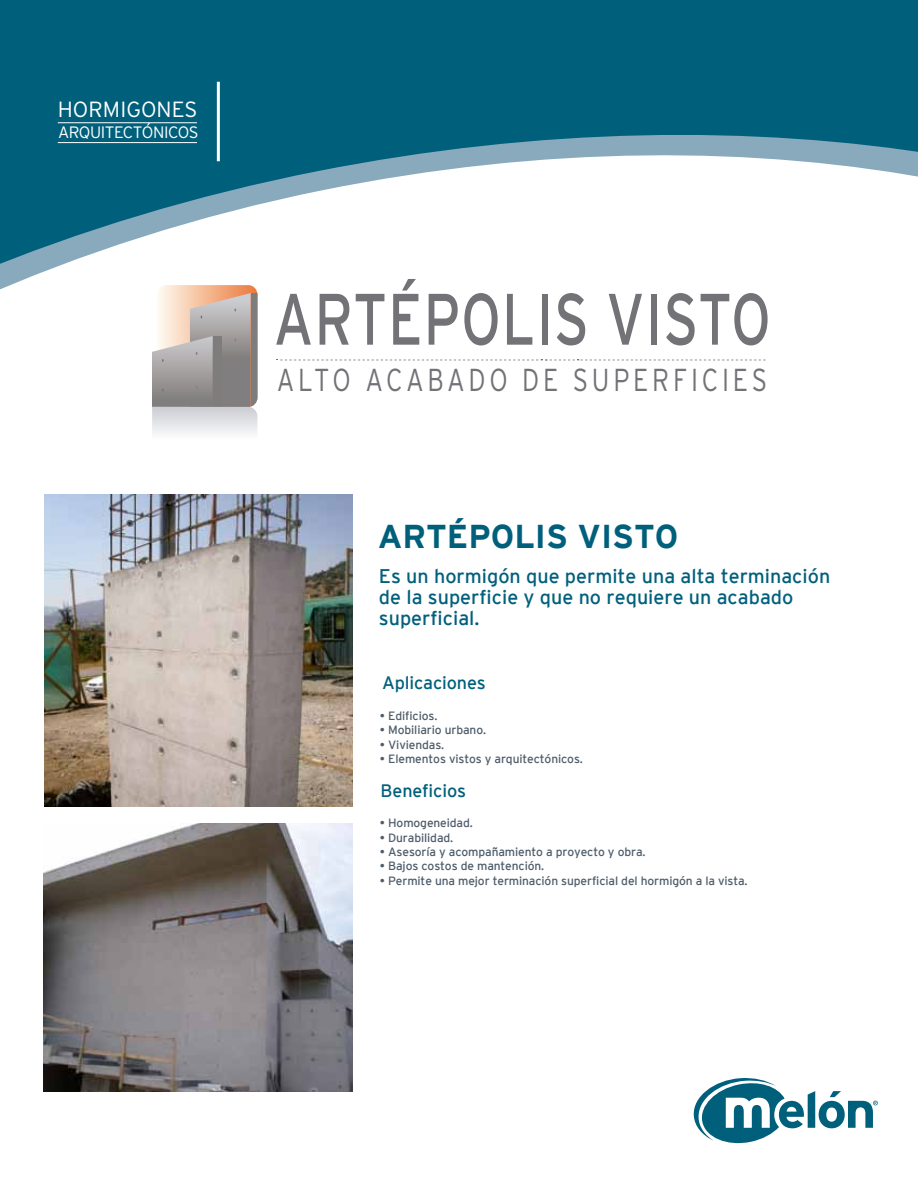
<style>
.page{position:relative;width:918px;height:1188px;background:#fff}
.page>*{position:absolute;margin:0;border:0;box-sizing:border-box;transform-origin:0 0}
.t1{font:72.6px "Interstate";letter-spacing:.02em;color:#727277;scale:.77 1}
.t2{font:700 33px "Interstate";color:#00607c}
.t3{font:300 31.8px "Interstate";letter-spacing:.145em;color:#727277;scale:.82 1}
.t4{font:300 21.9px "Interstate";letter-spacing:.005em;color:#fff}
.t5{font:19.8px/20.7px "Interstate";color:#00607c}
.t6{font:18px "Interstate";letter-spacing:-.01em;color:#00607c}
.t7{font:300 16.5px "Interstate";letter-spacing:-.025em;color:#fff}
.t8{font:12px "Interstate";letter-spacing:-.01em;color:#4e5d6a}
</style>
<div class="page">
<svg style="left:280px;top:360px;width:485px;height:1px"></svg>
<svg style="left:152px;top:301px;width:106px;height:133px;background:#b5b1af"></svg>
<svg style="left:0;top:275px;width:258px;height:26px"></svg>
<svg style="left:0;top:0;width:918px;height:275px;fill:#00607c"></svg>
<svg style="left:693px;top:1078px;width:185px;height:66px"></svg>
<hr style="left:58px;top:122px;width:139px;height:1px;background:#fff">
<hr style="left:58px;top:142px;width:139px;height:1px;background:#fff">
<hr style="left:217px;top:82px;width:3px;height:79px;background:#fff">
<img style="left:44px;top:494px;width:308px;height:312px">
<img style="left:44px;top:824px;width:309px;height:268px">
<h3 class="t4" style="left:58px;top:97px;width:141px">HORMIGONES</h3>
<h3 class="t7" style="left:58px;top:123px;width:142px">ARQUITECTÓNICOS</h3>
<h1 class="t1" style="left:274px;top:278px;width:647px">ARTÉPOLIS VISTO</h1>
<h3 class="t3" style="left:277px;top:362px;width:599px">ALTO ACABADO DE SUPERFICIES</h3>
<h2 class="t2" style="left:378px;top:518px;width:302px">ARTÉPOLIS VISTO</h2>
<h3 class="t5" style="left:379px;top:566px;width:453px">Es un hormigón que permite una alta terminación de la superficie y que no requiere un acabado superficial.</h3>
<h3 class="t6" style="left:382px;top:673px;width:105px">Aplicaciones</h3>
<p class="t8" style="left:380px;top:709px;width:59px">• Edificios.</p>
<p class="t8" style="left:380px;top:723px;width:108px">• Mobiliario urbano.</p>
<p class="t8" style="left:380px;top:738px;width:66px">• Viviendas.</p>
<p class="t8" style="left:380px;top:752px;width:204px">• Elementos vistos y arquitectónicos.</p>
<h3 class="t6" style="left:381px;top:781px;width:87px">Beneficios</h3>
<p class="t8" style="left:380px;top:816px;width:94px">• Homogeneidad.</p>
<p class="t8" style="left:380px;top:831px;width:75px">• Durabilidad.</p>
<p class="t8" style="left:380px;top:845px;width:267px">• Asesoría y acompañamiento a proyecto y obra.</p>
<p class="t8" style="left:380px;top:859px;width:166px">• Bajos costos de mantención.</p>
<p class="t8" style="left:380px;top:874px;width:369px">• Permite una mejor terminación superficial del hormigón a la vista.</p>
</div>
